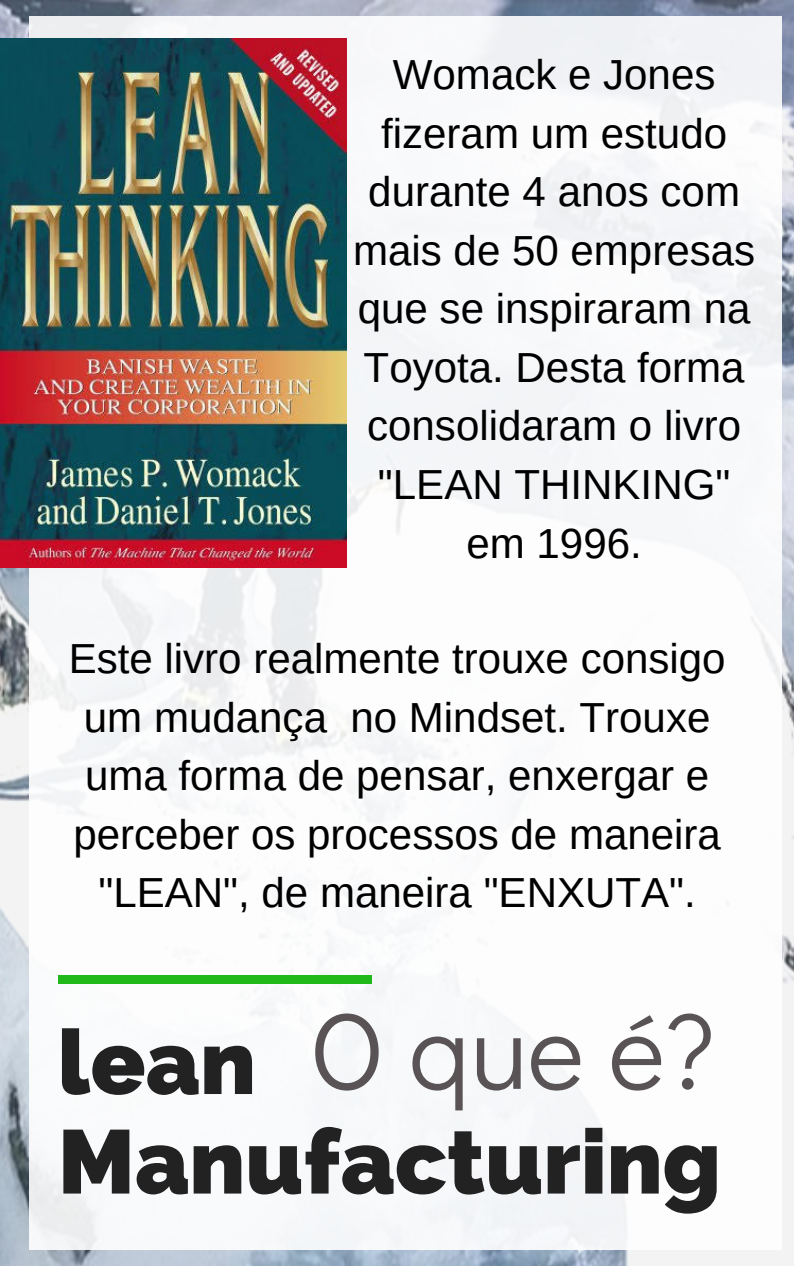
<style>
.page{position:relative;width:794px;height:1266px;background:#fff}
.page>*{position:absolute;margin:0;border:0;box-sizing:border-box;transform-origin:0 0}
.t1{font:108.07px "Didact Gothic";color:#595355}
.t2{font:800 90.07px "Raleway";color:#222}
.t3{font:42px/58.5px "Arimo";color:#000;text-align:center}
.s1{font-family:"Raleway";font-weight:800;font-size:90.07px;color:#222}
</style>
<div class="page">
<img style="left:0;top:0;width:793px;height:1266px">
<div style="left:29px;top:17px;width:751px;height:1233px;background:#fff"></div>
<div style="left:58px;top:975px;width:313px;height:8px;background:#21b819"></div>
<img style="left:0;top:38px;width:346px;height:529px">
<p class="t3" style="left:353px;top:45px;width:403px">Womack e Jones fizeram um estudo durante 4 anos com mais de 50 empresas que se inspiraram na<br>Toyota. Desta forma consolidaram o livro "LEAN THINKING" em 1996.</p>
<p class="t3" style="left:69px;top:629px;width:658px">Este livro realmente trouxe consigo um mudança no Mindset. Trouxe uma forma de pensar, enxergar e perceber os processos de maneira "LEAN", de maneira "ENXUTA".</p>
<h1 class="t1" style="left:58px;top:975px;width:658px"><span class="s1">lean</span> O que é?</h1>
<h2 class="t2" style="left:58px;top:1109px;width:664px">Manufacturing</h2>
</div>
